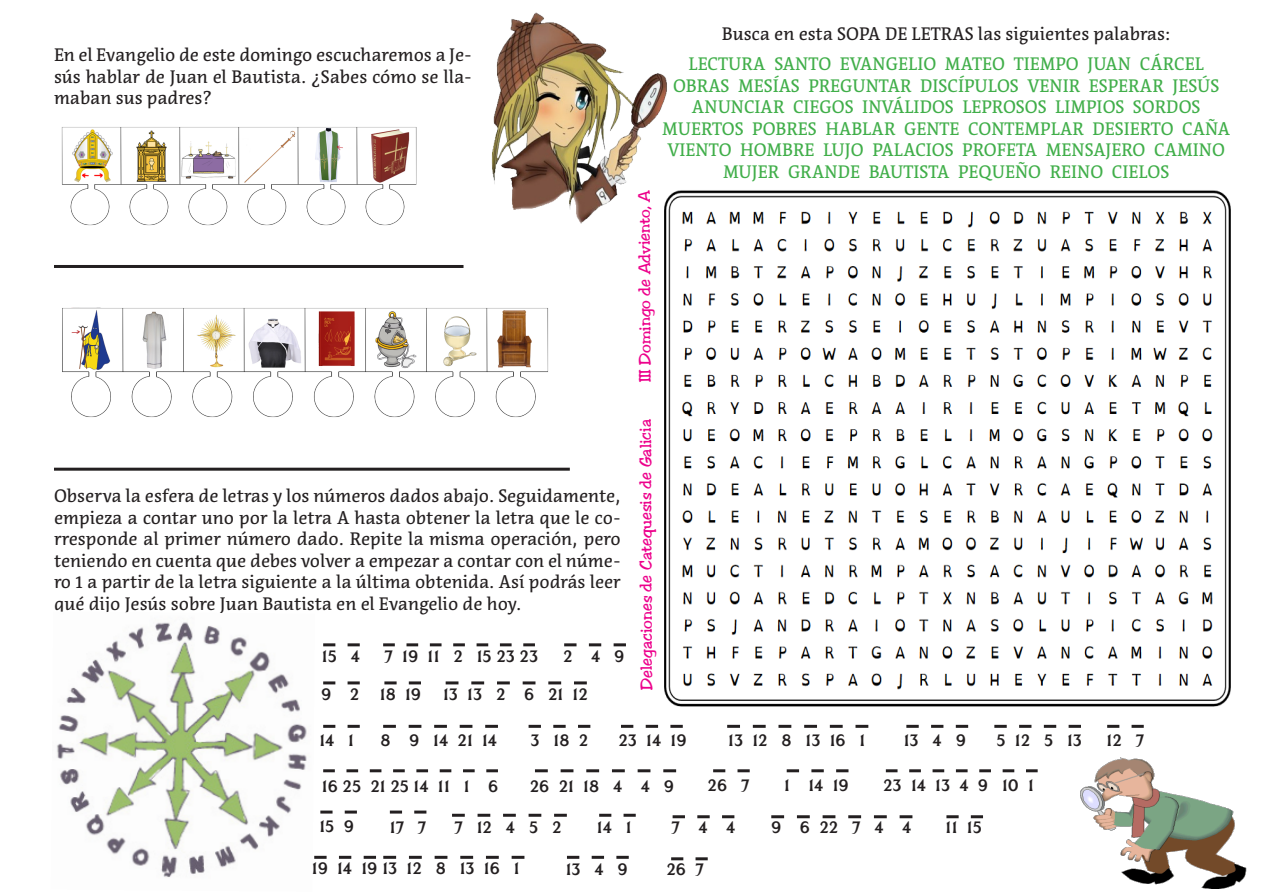
<style>
.page{position:relative;width:1263px;height:893px;background:#fff}
.page>*{position:absolute;margin:0;border:0;box-sizing:border-box;transform-origin:0 0}
.t1{font:18px/21.6px "Acuta";color:#231f20;text-align:justify}
.t2{font:18px/21.6px "Acuta";color:#40ae49;text-align:center}
.t3{font:16.5px "Coinage Caps Kruger Gray";color:#231f20}
.t4{font:16.5px "Jester";letter-spacing:-.005em;color:#ed028c}
</style>
<div class="page">
<img style="left:664px;top:190px;width:567px;height:517px">
<hr style="left:54px;top:468px;width:516px;height:3px;background:#231f20">
<hr style="left:54px;top:265px;width:409px;height:3px;background:#231f20">
<img style="left:491px;top:12px;width:178px;height:213px">
<img style="left:61px;top:127px;width:356px;height:99px">
<img style="left:62px;top:307px;width:487px;height:110px">
<img style="left:56px;top:622px;width:259px;height:256px">
<svg style="left:323px;top:643px;width:37px;height:3px"></svg>
<svg style="left:323px;top:681px;width:37px;height:3px"></svg>
<svg style="left:323px;top:725px;width:37px;height:3px"></svg>
<svg style="left:713px;top:769px;width:37px;height:3px"></svg>
<svg style="left:599px;top:814px;width:37px;height:3px"></svg>
<svg style="left:671px;top:857px;width:37px;height:3px"></svg>
<svg style="left:320px;top:810px;width:37px;height:3px"></svg>
<svg style="left:946px;top:815px;width:37px;height:3px"></svg>
<svg style="left:390px;top:810px;width:36px;height:3px"></svg>
<svg style="left:1107px;top:725px;width:37px;height:3px"></svg>
<svg style="left:384px;top:681px;width:37px;height:3px"></svg>
<svg style="left:564px;top:643px;width:62px;height:3px"></svg>
<svg style="left:906px;top:725px;width:62px;height:3px"></svg>
<svg style="left:994px;top:725px;width:87px;height:3px"></svg>
<svg style="left:529px;top:725px;width:61px;height:3px"></svg>
<svg style="left:673px;top:815px;width:61px;height:3px"></svg>
<svg style="left:567px;top:856px;width:62px;height:3px"></svg>
<svg style="left:314px;top:856px;width:62px;height:3px"></svg>
<svg style="left:787px;top:769px;width:61px;height:3px"></svg>
<svg style="left:621px;top:725px;width:62px;height:3px"></svg>
<svg style="left:383px;top:643px;width:152px;height:3px"></svg>
<svg style="left:886px;top:769px;width:152px;height:3px"></svg>
<svg style="left:323px;top:769px;width:175px;height:3px"></svg>
<svg style="left:446px;top:681px;width:141px;height:3px"></svg>
<svg style="left:535px;top:769px;width:141px;height:3px"></svg>
<svg style="left:727px;top:725px;width:141px;height:3px"></svg>
<svg style="left:771px;top:815px;width:141px;height:3px"></svg>
<svg style="left:383px;top:856px;width:141px;height:3px"></svg>
<svg style="left:383px;top:725px;width:115px;height:3px"></svg>
<svg style="left:452px;top:814px;width:115px;height:3px"></svg>
<img style="left:1081px;top:757px;width:166px;height:132px">
<p class="t1" style="left:54px;top:44px;width:419px">En el Evangelio de este domingo escucharemos a Je&shy;sús hablar de Juan el Bautista. ¿Sabes cómo se lla&shy;maban sus padres?</p>
<p class="t1" style="left:722px;top:23px;width:450px">Busca en esta SOPA DE LETRAS las siguientes palabras:</p>
<p class="t2" style="left:662px;top:53px;width:569px">LECTURA SANTO EVANGELIO MATEO TIEMPO JUAN CÁRCEL OBRAS MESÍAS PREGUNTAR DISCÍPULOS VENIR ESPERAR JESÚS ANUNCIAR CIEGOS INVÁLIDOS LEPROSOS LIMPIOS SORDOS MUERTOS POBRES HABLAR GENTE CONTEMPLAR DESIERTO CAÑA VIENTO HOMBRE LUJO PALACIOS PROFETA MENSAJERO CAMINO MUJER GRANDE BAUTISTA PEQUEÑO REINO CIELOS</p>
<p class="t4" style="left:635px;top:382px;width:194px;rotate:-90deg">III Domingo de Adviento, A</p>
<p class="t1" style="left:54px;top:485px;width:568px">Observa la esfera de letras y los números dados abajo. Seguidamente, empieza a contar uno por la letra A hasta obtener la letra que le co&shy;rresponde al primer número dado. Repite la misma operación, pero teniendo en cuenta que debes volver a empezar a contar con el núme&shy;ro 1 a partir de la letra siguiente a la última obtenida. Así podrás leer qué dijo Jesús sobre Juan Bautista en el Evangelio de hoy.</p>
<p class="t3" style="left:322px;top:645px;width:40px">15 4</p>
<p class="t3" style="left:321px;top:683px;width:40px">9 2</p>
<p class="t3" style="left:385px;top:645px;width:155px">7 19 11 2 15 23 23</p>
<p class="t3" style="left:563px;top:645px;width:63px">2 4 9</p>
<p class="t3" style="left:380px;top:683px;width:43px">18 19</p>
<p class="t3" style="left:443px;top:683px;width:146px">13 13 2 6 21 12</p>
<p class="t4" style="left:636px;top:690px;width:273px;rotate:-90deg">Delegaciones de Catequesis de Galicia</p>
<p class="t3" style="left:319px;top:729px;width:36px">14 1</p>
<p class="t3" style="left:381px;top:729px;width:118px">8 9 14 21 14</p>
<p class="t3" style="left:531px;top:729px;width:59px">3 18 2</p>
<p class="t3" style="left:618px;top:729px;width:70px">23 14 19</p>
<p class="t3" style="left:996px;top:729px;width:87px">5 12 5 13</p>
<p class="t3" style="left:1107px;top:729px;width:39px">12 7</p>
<p class="t3" style="left:904px;top:729px;width:64px">13 4 9</p>
<p class="t3" style="left:728px;top:729px;width:139px">13 12 8 13 16 1</p>
<p class="t3" style="left:322px;top:775px;width:178px">16 25 21 25 14 11 1 6</p>
<p class="t3" style="left:784px;top:774px;width:66px">1 14 19</p>
<p class="t3" style="left:530px;top:775px;width:146px">26 21 18 4 4 9</p>
<p class="t3" style="left:883px;top:774px;width:152px">23 14 13 4 9 10 1</p>
<p class="t3" style="left:708px;top:774px;width:43px">26 7</p>
<p class="t3" style="left:319px;top:815px;width:36px">15 9</p>
<p class="t3" style="left:390px;top:816px;width:38px">17 7</p>
<p class="t3" style="left:945px;top:816px;width:38px">11 15</p>
<p class="t3" style="left:454px;top:816px;width:108px">7 12 4 5 2</p>
<p class="t3" style="left:771px;top:816px;width:142px">9 6 22 7 4 4</p>
<p class="t3" style="left:597px;top:816px;width:36px">14 1</p>
<p class="t3" style="left:671px;top:816px;width:65px">7 4 4</p>
<p class="t3" style="left:312px;top:857px;width:209px">19 14 19 13 12 8 13 16 1</p>
<p class="t3" style="left:566px;top:858px;width:64px">13 4 9</p>
<p class="t3" style="left:666px;top:858px;width:39px">26 7</p>
</div>
